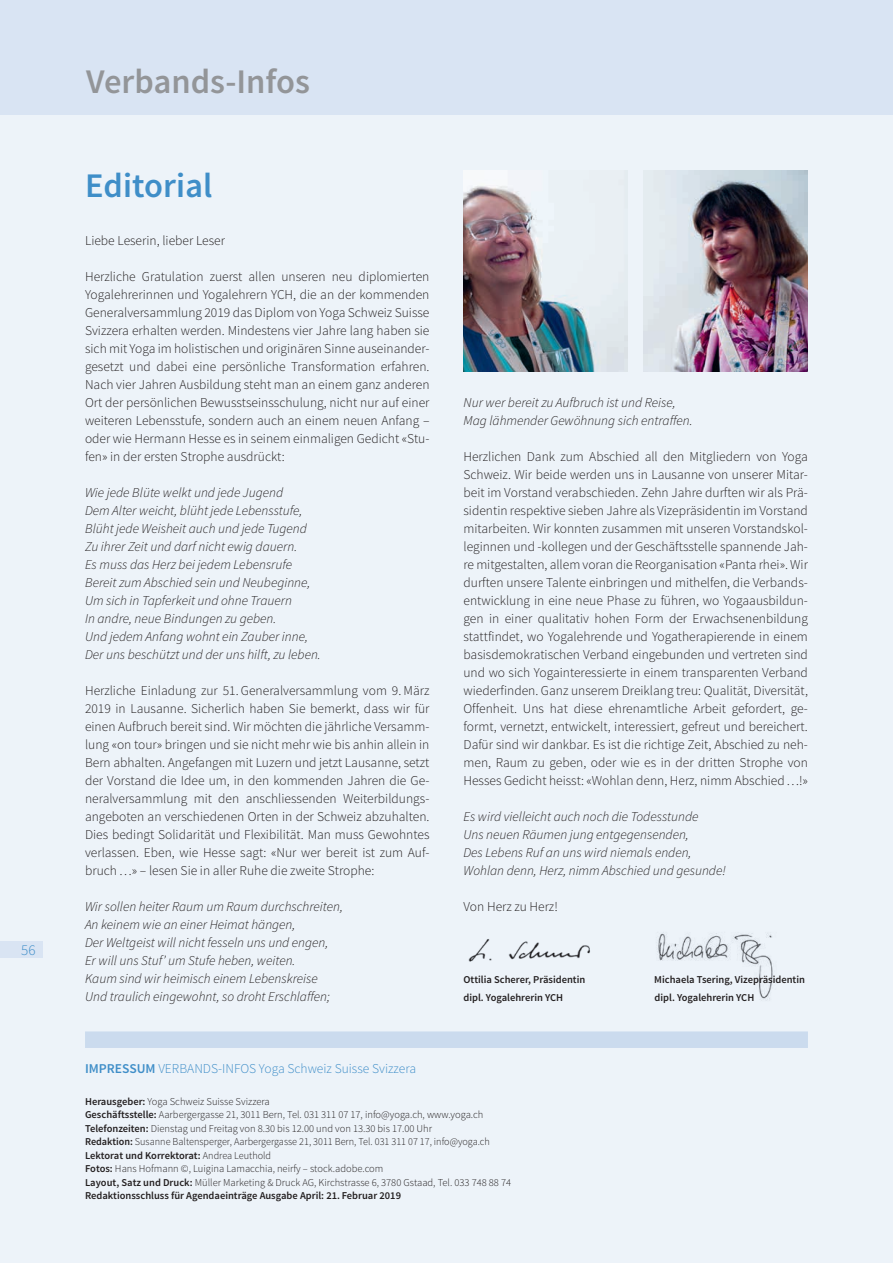
<style>
.page{position:relative;width:893px;height:1263px;background:#fff}
.page>*{position:absolute;margin:0;border:0;box-sizing:border-box;transform-origin:0 0}
.t1{font:600 34.5px "Source Sans Pro";color:#939598}
.t2{font:600 34.5px "Source Sans Pro";color:#3f8ec8}
.t3{font:300 15px "Source Sans Pro";color:#3f8ec8}
.t4{font:300 13.5px/18px "Source Sans Pro";color:#231f20;text-align:justify}
.t5{font:italic 300 13.5px/18px "Source Sans Pro";color:#231f20}
.t6{font:300 13.5px "Source Sans Pro";color:#3f8ec8}
.t7{font:300 10.5px/13.5px "Source Sans Pro";color:#231f20}
.t8{font:600 10.5px "Source Sans Pro";color:#231f20}
.s1{font-weight:600}
</style>
<div class="page">
<div style="left:0;top:115px;width:893px;height:1148px;background:#edf3f9"></div>
<div style="left:0;top:0;width:893px;height:115px;background:#d9e4f3"></div>
<div style="left:0;top:941px;width:43px;height:16px;background:#d9e4f3"></div>
<div style="left:85px;top:1031px;width:723px;height:17px;background:#cbdbee"></div>
<img style="left:463px;top:184px;width:164px;height:187px">
<img style="left:644px;top:171px;width:164px;height:200px">
<img style="left:468px;top:939px;width:122px;height:23px">
<img style="left:657px;top:932px;width:116px;height:69px">
<p class="t3" style="left:21px;top:941px;width:16px">56</p>
<h1 class="t1" style="left:86px;top:60px;width:225px">Verbands-Infos</h1>
<h1 class="t2" style="left:85px;top:163px;width:129px">Editorial</h1>
<p class="t4" style="left:85px;top:232px;width:141px">Liebe Leserin, lieber Leser</p>
<p class="t4" style="left:85px;top:268px;width:346px">Herzliche Gratulation zuerst allen unseren neu diplomierten Yogalehrerinnen und Yogalehrern YCH, die an der kommenden Generalversammlung 2019 das Diplom von Yoga Schweiz Suisse Svizzera erhalten werden. Mindestens vier Jahre lang haben sie sich mit Yoga im holistischen und originären Sinne auseinander&shy;gesetzt und dabei eine persönliche Transformation erfahren.<br>Nach vier Jahren Ausbildung steht man an einem ganz anderen Ort der persönlichen Bewusstseinsschulung, nicht nur auf einer weiteren Lebensstufe, sondern auch an einem neuen Anfang – oder wie Hermann Hesse es in seinem einmaligen Gedicht «Stu&shy;fen» in der ersten Strophe ausdrückt:</p>
<p class="t5" style="left:85px;top:484px;width:237px">Wie jede Blüte welkt und jede Jugend<br>Dem Alter weicht, blüht jede Lebensstufe, Blüht jede Weisheit auch und jede Tugend Zu ihrer Zeit und darf nicht ewig dauern.<br>Es muss das Herz bei jedem Lebensrufe Bereit zum Abschied sein und Neubeginne, Um sich in Tapferkeit und ohne Trauern<br>In andre, neue Bindungen zu geben.<br>Und jedem Anfang wohnt ein Zauber inne, Der uns beschützt und der uns hilft, zu leben.</p>
<p class="t4" style="left:85px;top:682px;width:346px">Herzliche Einladung zur 51. Generalversammlung vom 9. März 2019 in Lausanne. Sicherlich haben Sie bemerkt, dass wir für einen Aufbruch bereit sind. Wir möchten die jährliche Versamm&shy;lung «on tour» bringen und sie nicht mehr wie bis anhin allein in Bern abhalten. Angefangen mit Luzern und jetzt Lausanne, setzt der Vorstand die Idee um, in den kommenden Jahren die Ge&shy;neralversammlung mit den anschliessenden Weiterbildungs&shy;angeboten an verschiedenen Orten in der Schweiz abzuhalten.<br>Dies bedingt Solidarität und Flexibilität. Man muss Gewohntes verlassen. Eben, wie Hesse sagt: «Nur wer bereit ist zum Auf&shy;bruch …» – lesen Sie in aller Ruhe die zweite Strophe:</p>
<p class="t5" style="left:85px;top:898px;width:259px">Wir sollen heiter Raum um Raum durchschreiten, An keinem wie an einer Heimat hängen,<br>Der Weltgeist will nicht fesseln uns und engen,<br>Er will uns Stuf’ um Stufe heben, weiten.<br>Kaum sind wir heimisch einem Lebenskreise Und traulich eingewohnt, so droht Erschlaffen;</p>
<p class="t5" style="left:463px;top:394px;width:231px">Nur wer bereit zu Aufbruch ist und Reise,<br>Mag lähmender Gewöhnung sich entraffen.</p>
<p class="t4" style="left:463px;top:448px;width:346px">Herzlichen Dank zum Abschied all den Mitgliedern von Yoga Schweiz. Wir beide werden uns in Lausanne von unserer Mitar&shy;beit im Vorstand verabschieden. Zehn Jahre durften wir als Prä&shy;sidentin respektive sieben Jahre als Vizepräsidentin im Vorstand mitarbeiten. Wir konnten zusammen mit unseren Vorstandskol&shy;leginnen und -kollegen und der Geschäftsstelle spannende Jah&shy;re mitgestalten, allem voran die Reorganisation «Panta rhei». Wir durften unsere Talente einbringen und mithelfen, die Verbands&shy;entwicklung in eine neue Phase zu führen, wo Yogaausbildun&shy;gen in einer qualitativ hohen Form der Erwachsenenbildung stattfindet, wo Yogalehrende und Yogatherapierende in einem basisdemokratischen Verband eingebunden und vertreten sind und wo sich Yogainteressierte in einem transparenten Verband wiederfinden. Ganz unserem Dreiklang treu: Qualität, Diversität, Offenheit. Uns hat diese ehrenamtliche Arbeit gefordert, ge&shy;formt, vernetzt, entwickelt, interessiert, gefreut und bereichert.<br>Dafür sind wir dankbar. Es ist die richtige Zeit, Abschied zu neh&shy;men, Raum zu geben, oder wie es in der dritten Strophe von Hesses Gedicht heisst: «Wohlan denn, Herz, nimm Abschied…!»</p>
<p class="t5" style="left:463px;top:808px;width:264px">Es wird vielleicht auch noch die Todesstunde<br>Uns neuen Räumen jung entgegensenden,<br>Des Lebens Ruf an uns wird niemals enden, Wohlan denn, Herz, nimm Abschied und gesunde!</p>
<p class="t4" style="left:463px;top:898px;width:96px">Von Herz zu Herz!</p>
<p class="t8" style="left:463px;top:973px;width:123px">Ottilia Scherer, Präsidentin</p>
<p class="t8" style="left:654px;top:973px;width:152px">Michaela Tsering, Vizepräsidentin</p>
<p class="t8" style="left:463px;top:991px;width:101px">dipl. Yogalehrerin YCH</p>
<p class="t8" style="left:655px;top:991px;width:101px">dipl. Yogalehrerin YCH</p>
<p class="t6" style="left:85px;top:1061px;width:333px"><span class="s1">IMPRESSUM</span> VERBANDS-INFOS Yoga Schweiz Suisse Svizzera</p>
<p class="t7" style="left:85px;top:1094px;width:428px"><span class="s1">Herausgeber:</span> Yoga Schweiz Suisse Svizzera<br><span class="s1">Geschäftsstelle:</span> Aarbergergasse 21, 3011 Bern, Tel. 031 311 07 17, info@yoga.ch, www.yoga.ch <span class="s1">Telefonzeiten:</span> Dienstag und Freitag von 8.30 bis 12.00 und von 13.30 bis 17.00 Uhr<br><span class="s1">Redaktion:</span> Susanne Baltensperger, Aarbergergasse 21, 3011 Bern, Tel. 031 311 07 17, info@yoga.ch <span class="s1">Lektorat und Korrektorat:</span> Andrea Leuthold<br><span class="s1">Fotos:</span> Hans Hofmann ©, Luigina Lamacchia, neirfy – stock.adobe.com<br><span class="s1">Layout, Satz und Druck:</span> Müller Marketing &amp; Druck AG, Kirchstrasse 6, 3780 Gstaad, Tel. 033 748 88 74<br><span class="s1">Redaktionsschluss für Agendaeinträge Ausgabe April: 21. Februar 2019</span></p>
</div>
